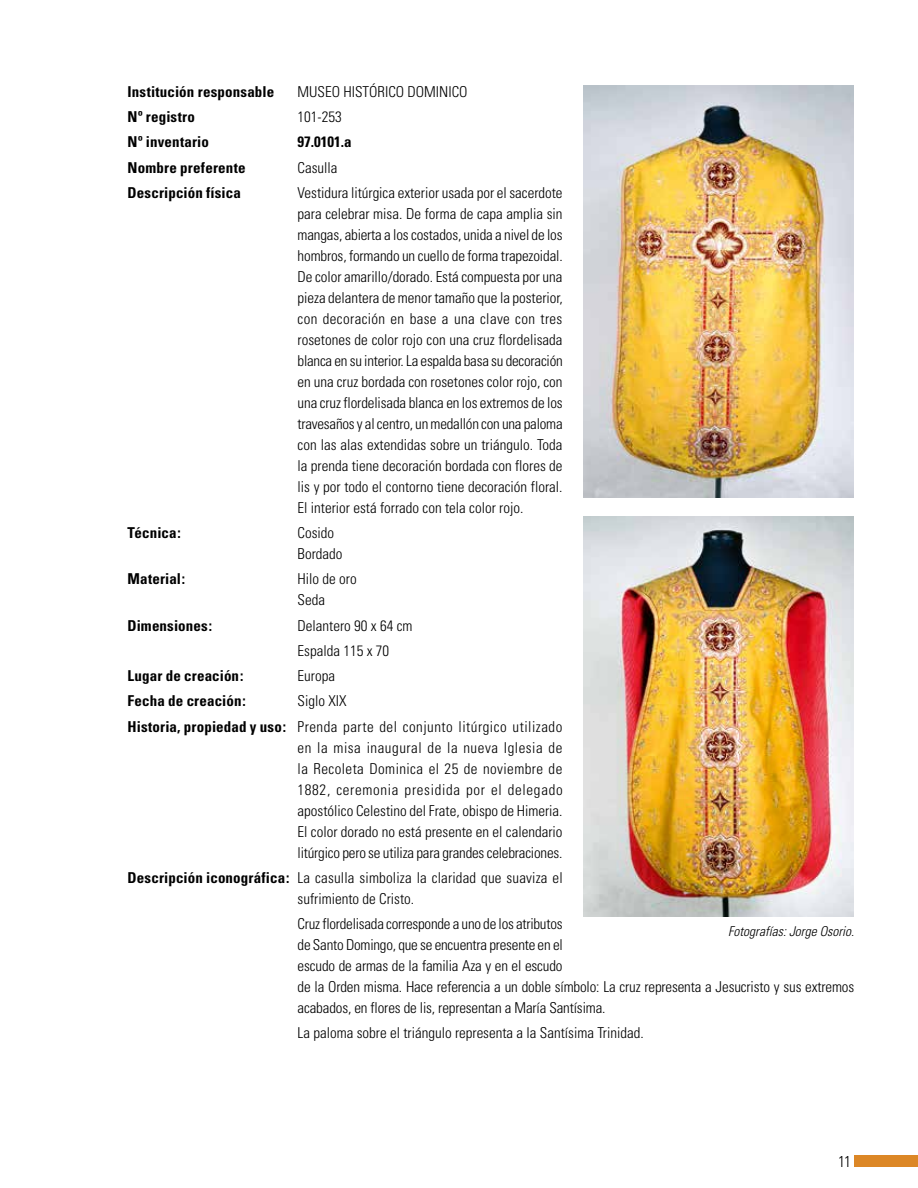
<style>
.page{position:relative;width:918px;height:1188px;background:#fff}
.page>*{position:absolute;margin:0;border:0;box-sizing:border-box;transform-origin:0 0}
.t1{font:300 condensed 15.75px "Univers";color:#000}
.t2{font:300 condensed 15px/21px "Univers";color:#000}
.t3{font:700 condensed 15px "Univers";letter-spacing:.01em;color:#000}
.t4{font:300 condensed 15px/25.2px "Univers";letter-spacing:.035em;color:#000}
.t5{font:italic 300 condensed 13.5px "Univers";color:#000}
.s1{font-weight:700}
</style>
<div class="page">
<div style="left:854px;top:1155px;width:64px;height:12px;background:#dc8726"></div>
<img style="left:584px;top:516px;width:270px;height:400px">
<img style="left:584px;top:85px;width:270px;height:413px">
<p class="t3" style="left:128px;top:82px;width:148px">Institución responsable</p>
<p class="t2" style="left:298px;top:81px;width:172px">MUSEO HISTÓRICO DOMINICO</p>
<p class="t3" style="left:128px;top:108px;width:69px">Nº registro</p>
<p class="t2" style="left:298px;top:106px;width:46px">101-253</p>
<p class="t3" style="left:128px;top:133px;width:83px">Nº inventario</p>
<p class="t3" style="left:298px;top:133px;width:56px">97.0101.a</p>
<p class="t3" style="left:128px;top:158px;width:120px">Nombre preferente</p>
<p class="t2" style="left:298px;top:157px;width:41px">Casulla</p>
<p class="t3" style="left:128px;top:183px;width:115px">Descripción física</p>
<p class="t2" style="left:298px;top:182px;width:267px;text-align:justify">Vestidura litúrgica exterior usada por el sacerdote para celebrar misa. De forma de capa amplia sin mangas, abierta a los costados, unida a nivel de los hombros, formando un cuello de forma trapezoidal.<br>De color amarillo/dorado. Está compuesta por una pieza delantera de menor tamaño que la posterior, con decoración en base a una clave con tres rosetones de color rojo con una cruz flordelisada blanca en su interior. La espalda basa su decoración en una cruz bordada con rosetones color rojo, con una cruz flordelisada blanca en los extremos de los travesaños y al centro, un medallón con una paloma con las alas extendidas sobre un triángulo. Toda la prenda tiene decoración bordada con flores de lis y por todo el contorno tiene decoración floral.<br>El interior está forrado con tela color rojo.</p>
<p class="t3" style="left:128px;top:524px;width:55px">Técnica:</p>
<p class="t2" style="left:298px;top:522px;width:46px">Cosido<br>Bordado</p>
<p class="t3" style="left:128px;top:570px;width:59px">Material:</p>
<p class="t2" style="left:298px;top:569px;width:61px">Hilo de oro<br>Seda</p>
<p class="t3" style="left:128px;top:616px;width:86px">Dimensiones:</p>
<p class="t2" style="left:298px;top:613px;width:116px;line-height:25.2px">Delantero 90 x 64 cm<br>Espalda 115 x 70</p>
<p class="t3" style="left:128px;top:667px;width:117px">Lugar de creación:</p>
<p class="t2" style="left:298px;top:665px;width:39px">Europa</p>
<p class="t3" style="left:128px;top:692px;width:120px">Fecha de creación:</p>
<p class="t4" style="left:128px;top:689px;width:436px;text-indent:170px">Siglo XIX<br><span class="s1">Historia, propiedad y uso:</span> Prenda parte del conjunto litúrgico utilizado</p>
<p class="t2" style="left:298px;top:737px;width:267px;text-align:justify">en la misa inaugural de la nueva Iglesia de la Recoleta Dominica el 25 de noviembre de 1882, ceremonia presidida por el delegado apostólico Celestino del Frate, obispo de Himeria.<br>El color dorado no está presente en el calendario litúrgico pero se utiliza para grandes celebraciones.</p>
<p class="t2" style="left:298px;top:867px;width:267px;text-indent:-170px"><span class="s1">Descripción iconográfica:</span> La casulla simboliza la claridad que suaviza el sufrimiento de Cristo.</p>
<p class="t2" style="left:298px;top:913px;width:558px">Cruz flordelisada corresponde a uno de los atributos<br>de Santo Domingo, que se encuentra presente en el<br>escudo de armas de la familia Aza y en el escudo<br>de la Orden misma. Hace referencia a un doble símbolo: La cruz representa a Jesucristo y sus extremos acabados, en flores de lis, representan a María Santísima.</p>
<p class="t2" style="left:298px;top:1023px;width:348px">La paloma sobre el triángulo representa a la Santísima Trinidad.</p>
<p class="t5" style="left:728px;top:923px;width:127px">Fotografías: Jorge Osorio.</p>
<p class="t1" style="left:838px;top:1152px;width:14px">11</p>
</div>
